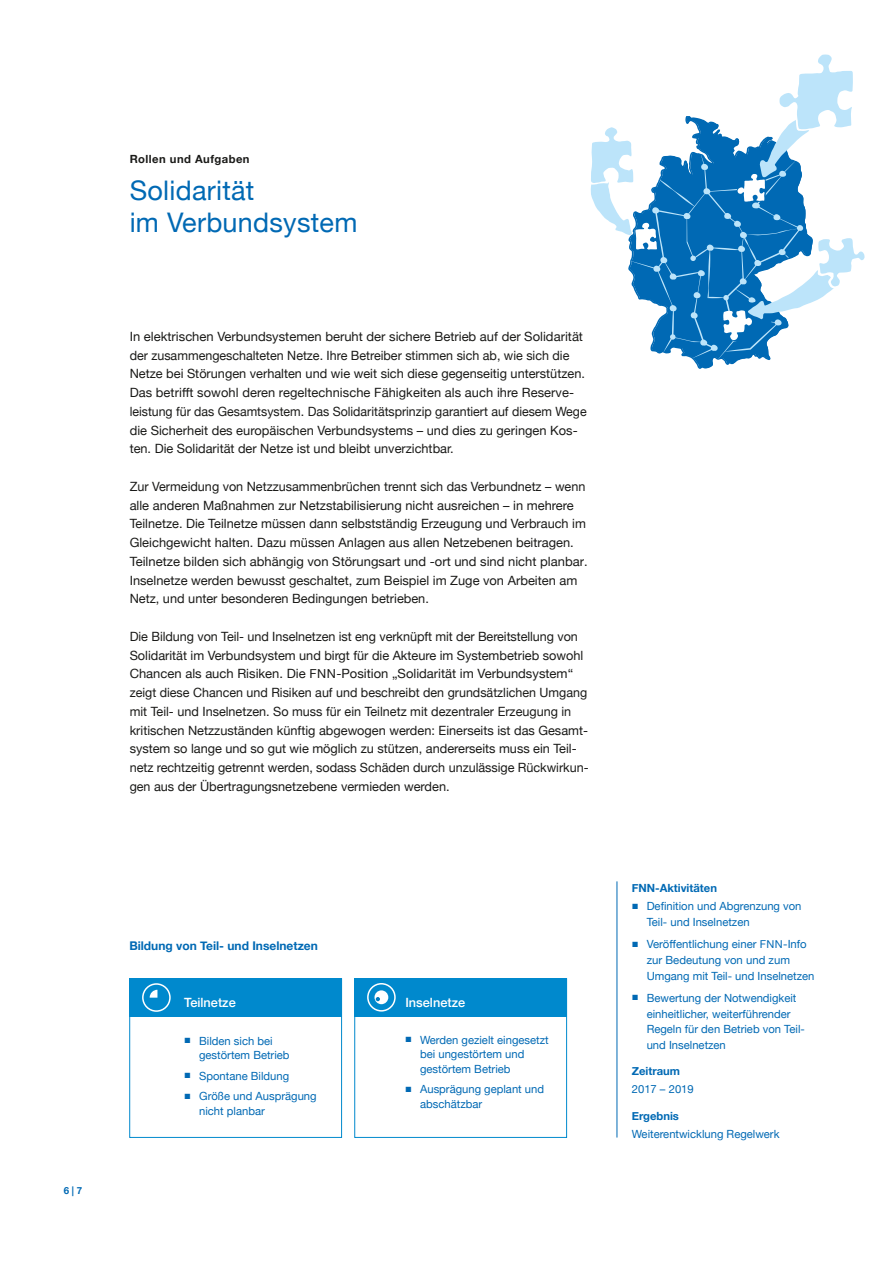
<style>
.page{position:relative;width:893px;height:1263px;background:#fff}
.page>*{position:absolute;margin:0;border:0;box-sizing:border-box;transform-origin:0 0}
.t1{font:27px/31.5px "Helvetica Neue";letter-spacing:.01em;color:#0069b4}
.t2{font:12.75px/18.8px "Helvetica Neue";color:#1a1a18}
.t3{font:500 12.75px "Helvetica Neue";color:#fff}
.t4{font:700 12px "Helvetica Neue";color:#0069b4}
.t5{font:11.25px/15.8px "Helvetica Neue";color:#0069b4}
.t6{font:700 11.25px "Helvetica Neue";color:#0069b4}
.t7{font:700 11.25px "Helvetica Neue";letter-spacing:.04em;color:#1a1a18}
.t8{font:700 9.75px "Helvetica Neue";color:#0069b4}
.s1{font-size:12.3px}
.s2{font-family:"Arial"}
.s3{font-size:10.8px}
</style>
<div class="page">
<svg style="left:692px;top:359px;width:79px;height:10px"></svg>
<svg style="left:590px;top:54px;width:275px;height:305px"></svg>
<div style="left:129px;top:978px;width:213px;height:160px;border:1px solid #0089cd"></div>
<div style="left:129px;top:978px;width:213px;height:39px;background:#0089cd"></div>
<div style="left:142px;top:983px;width:29px;height:29px;border:2px solid #fff;border-radius:50%"></div>
<svg style="left:150px;top:990px;width:7px;height:8px"></svg>
<div style="left:354px;top:978px;width:213px;height:160px;border:1px solid #0089cd"></div>
<div style="left:354px;top:978px;width:213px;height:39px;background:#0089cd"></div>
<div style="left:367px;top:983px;width:29px;height:28px;border:2px solid #fff;border-radius:50%"></div>
<div style="left:374px;top:990px;width:14px;height:14px;background:#fff;border-radius:50%"></div>
<svg style="left:376px;top:997px;width:4px;height:4px"></svg>
<hr style="left:617px;top:881px;width:1px;height:256px;background:#0069b4">
<p class="t8" style="left:64px;top:1183px;width:20px">6 | 7</p>
<p class="t7" style="left:130px;top:150px;width:121px">Rollen und Aufgaben</p>
<h1 class="t1" style="left:130px;top:176px;width:229px">Solidarität<br>im Verbundsystem</h1>
<p class="t2" style="left:130px;top:328px;width:458px">In elektrischen Verbundsystemen beruht der sichere Betrieb auf der Solidarität der zusammengeschalteten Netze. Ihre Betreiber stimmen sich ab, wie sich die Netze bei Störungen verhalten und wie weit sich diese gegenseitig unterstützen.<br>Das betrifft sowohl deren regeltechnische Fähigkeiten als auch ihre Reserve&shy;leistung für das Gesamtsystem. Das Solidaritätsprinzip garantiert auf diesem Wege die Sicherheit des europäischen Verbundsystems – und dies zu geringen Kos&shy;ten. Die Solidarität der Netze ist und bleibt unverzichtbar.</p>
<p class="t2" style="left:130px;top:478px;width:459px">Zur Vermeidung von Netzzusammenbrüchen trennt sich das Verbundnetz – wenn alle anderen Maßnahmen zur Netzstabilisierung nicht ausreichen – in mehrere Teilnetze. Die Teilnetze müssen dann selbstständig Erzeugung und Verbrauch im Gleichgewicht halten. Dazu müssen Anlagen aus allen Netzebenen beitragen.<br>Teilnetze bilden sich abhängig von Störungsart und -ort und sind nicht planbar.<br>Inselnetze werden bewusst geschaltet, zum Beispiel im Zuge von Arbeiten am Netz, und unter besonderen Bedingungen betrieben.</p>
<p class="t2" style="left:130px;top:628px;width:460px">Die Bildung von Teil- und Inselnetzen ist eng verknüpft mit der Bereitstellung von Solidarität im Verbundsystem und birgt für die Akteure im Systembetrieb sowohl Chancen als auch Risiken. Die <span class="s1">FNN</span>-Position „Solidarität im Verbundsystem“ zeigt diese Chancen und Risiken auf und beschreibt den grundsätzlichen Umgang mit Teil- und Inselnetzen. So muss für ein Teilnetz mit dezentraler Erzeugung in kritischen Netzzuständen künftig abgewogen werden: Einerseits ist das Gesamt&shy;system so lange und so gut wie möglich zu stützen, andererseits muss ein Teil&shy;netz rechtzeitig getrennt werden, sodass Schäden durch unzulässige Rückwirkun&shy;gen aus der Übertragungsnetzebene vermieden werden.</p>
<p class="t4" style="left:129px;top:936px;width:190px">Bildung von Teil- und Inselnetzen</p>
<p class="t3" style="left:184px;top:992px;width:53px">Teilnetze</p>
<p class="t5" style="left:199px;top:1034px;width:92px;line-height:14.2px;text-indent:-15px"><span class="s2">■</span> Bilden sich bei gestörtem Betrieb</p>
<p class="t5" style="left:184px;top:1068px;width:106px"><span class="s2">■</span> Spontane Bildung</p>
<p class="t5" style="left:199px;top:1090px;width:119px;line-height:14.2px;text-indent:-15px"><span class="s2">■</span> Größe und Ausprägung nicht planbar</p>
<p class="t3" style="left:405px;top:992px;width:61px">Inselnetze</p>
<p class="t5" style="left:420px;top:1033px;width:130px;line-height:14.4px;text-indent:-15px"><span class="s2">■</span> Werden gezielt eingesetzt bei ungestörtem und gestörtem Betrieb</p>
<p class="t5" style="left:420px;top:1083px;width:125px;line-height:14.4px;text-indent:-15px"><span class="s2">■</span> Ausprägung geplant und abschätzbar</p>
<p class="t6" style="left:632px;top:879px;width:87px">FNN-Aktivitäten</p>
<p class="t5" style="left:647px;top:899px;width:156px;text-indent:-15px"><span class="s2">■</span> Definition und Abgrenzung von<br>Teil- und Inselnetzen</p>
<p class="t5" style="left:647px;top:937px;width:169px;text-indent:-15px"><span class="s2">■</span> Veröffentlichung einer <span class="s3">FNN</span>-Info zur Bedeutung von und zum<br>Umgang mit Teil- und Inselnetzen</p>
<p class="t5" style="left:647px;top:990px;width:159px;text-indent:-15px"><span class="s2">■</span> Bewertung der Notwendigkeit einheitlicher, weiterführender<br>Regeln für den Betrieb von Teil&shy;und Inselnetzen</p>
<p class="t6" style="left:632px;top:1062px;width:50px">Zeitraum</p>
<p class="t5" style="left:632px;top:1082px;width:63px">2017 – 2019</p>
<p class="t6" style="left:632px;top:1107px;width:49px">Ergebnis</p>
<p class="t5" style="left:632px;top:1126px;width:149px">Weiterentwicklung Regelwerk</p>
</div>
